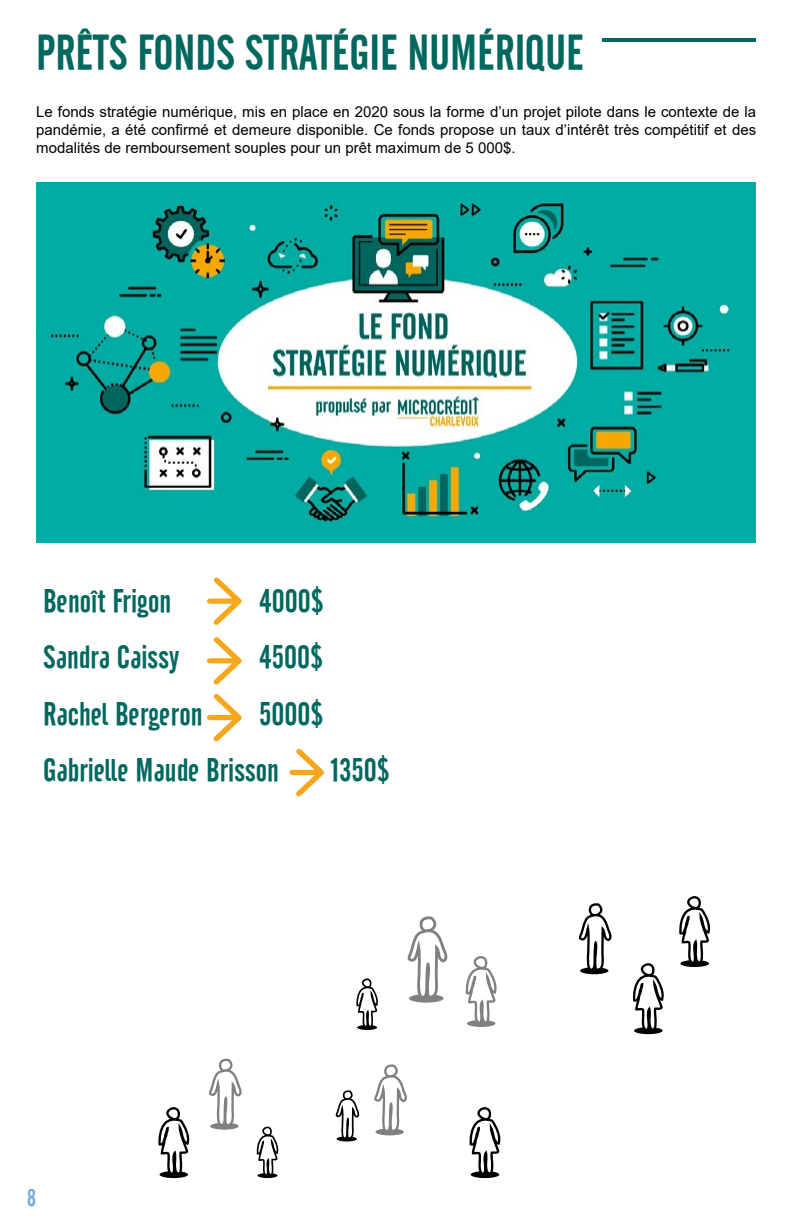
<style>
.page{position:relative;width:792px;height:1224px;background:#fff}
.page>*{position:absolute;margin:0;border:0;box-sizing:border-box;transform-origin:0 0}
.t1{font:48px "Cafeta";color:#00685f}
.t2{font:32px/56.4px "Cafeta";color:#00685f}
.t3{font:24px "Cafeta";color:#7cacd2}
.t4{font:15px/18px "Arial";color:#000;text-align:justify}
</style>
<div class="page">
<div style="left:467px;top:1020px;width:28px;height:7px;background:#808080;border-radius:50%"></div>
<svg style="left:465px;top:956px;width:32px;height:68px"></svg>
<div style="left:634px;top:1027px;width:29px;height:7px;background:#000;border-radius:50%"></div>
<svg style="left:633px;top:963px;width:31px;height:68px"></svg>
<div style="left:580px;top:967px;width:28px;height:7px;background:#000;border-radius:50%"></div>
<svg style="left:579px;top:903px;width:33px;height:68px"></svg>
<div style="left:471px;top:1171px;width:28px;height:7px;background:#000;border-radius:50%"></div>
<svg style="left:469px;top:1107px;width:32px;height:68px"></svg>
<div style="left:337px;top:1136px;width:20px;height:5px;background:#000;border-radius:50%"></div>
<svg style="left:336px;top:1090px;width:24px;height:49px"></svg>
<div style="left:160px;top:1171px;width:28px;height:7px;background:#000;border-radius:50%"></div>
<svg style="left:158px;top:1107px;width:32px;height:68px"></svg>
<svg style="left:210px;top:1123px;width:29px;height:7px"></svg>
<svg style="left:209px;top:1059px;width:33px;height:68px"></svg>
<div style="left:258px;top:1173px;width:19px;height:5px;background:#000;border-radius:50%"></div>
<svg style="left:256px;top:1127px;width:23px;height:49px"></svg>
<div style="left:375px;top:1128px;width:29px;height:7px;background:#808080;border-radius:50%"></div>
<svg style="left:374px;top:1064px;width:33px;height:68px"></svg>
<div style="left:680px;top:960px;width:29px;height:7px;background:#000;border-radius:50%"></div>
<svg style="left:679px;top:896px;width:32px;height:68px"></svg>
<div style="left:357px;top:1025px;width:20px;height:5px;background:#000;border-radius:50%"></div>
<svg style="left:356px;top:978px;width:22px;height:50px"></svg>
<svg style="left:409px;top:994px;width:35px;height:9px"></svg>
<svg style="left:408px;top:916px;width:40px;height:83px"></svg>
<img style="left:36px;top:183px;width:720px;height:360px">
<svg style="left:207px;top:577px;width:35px;height:48px"></svg>
<svg style="left:207px;top:637px;width:35px;height:48px"></svg>
<svg style="left:207px;top:694px;width:35px;height:48px"></svg>
<svg style="left:289px;top:749px;width:36px;height:48px"></svg>
<hr style="left:602px;top:38px;width:154px;height:4px;background:#00685f">
<h1 class="t1" style="left:36px;top:26px;width:549px">Prêts fonds stratégie numérique</h1>
<p class="t4" style="left:36px;top:103px;width:721px">Le fonds stratégie numérique, mis en place en 2020 sous la forme d’un projet pilote dans le contexte de la pandémie, a été confirmé et demeure disponible. Ce fonds propose un taux d’intérêt très compétitif et des modalités de remboursement souples pour un prêt maximum de 5 000$.</p>
<h2 class="t2" style="left:43px;top:573px;width:130px">Benoît Frigon</h2>
<h2 class="t2" style="left:259px;top:573px;width:66px">4000$</h2>
<h2 class="t2" style="left:43px;top:630px;width:138px">Sandra Caissy</h2>
<h2 class="t2" style="left:259px;top:630px;width:66px">4500$</h2>
<h2 class="t2" style="left:43px;top:686px;width:161px">Rachel Bergeron</h2>
<h2 class="t2" style="left:43px;top:686px;width:282px;text-indent:216px">5000$<br>Gabrielle Maude Brisson</h2>
<h2 class="t2" style="left:331px;top:742px;width:60px">1350$</h2>
<h3 class="t3" style="left:27px;top:1184px;width:10px">8</h3>
</div>
